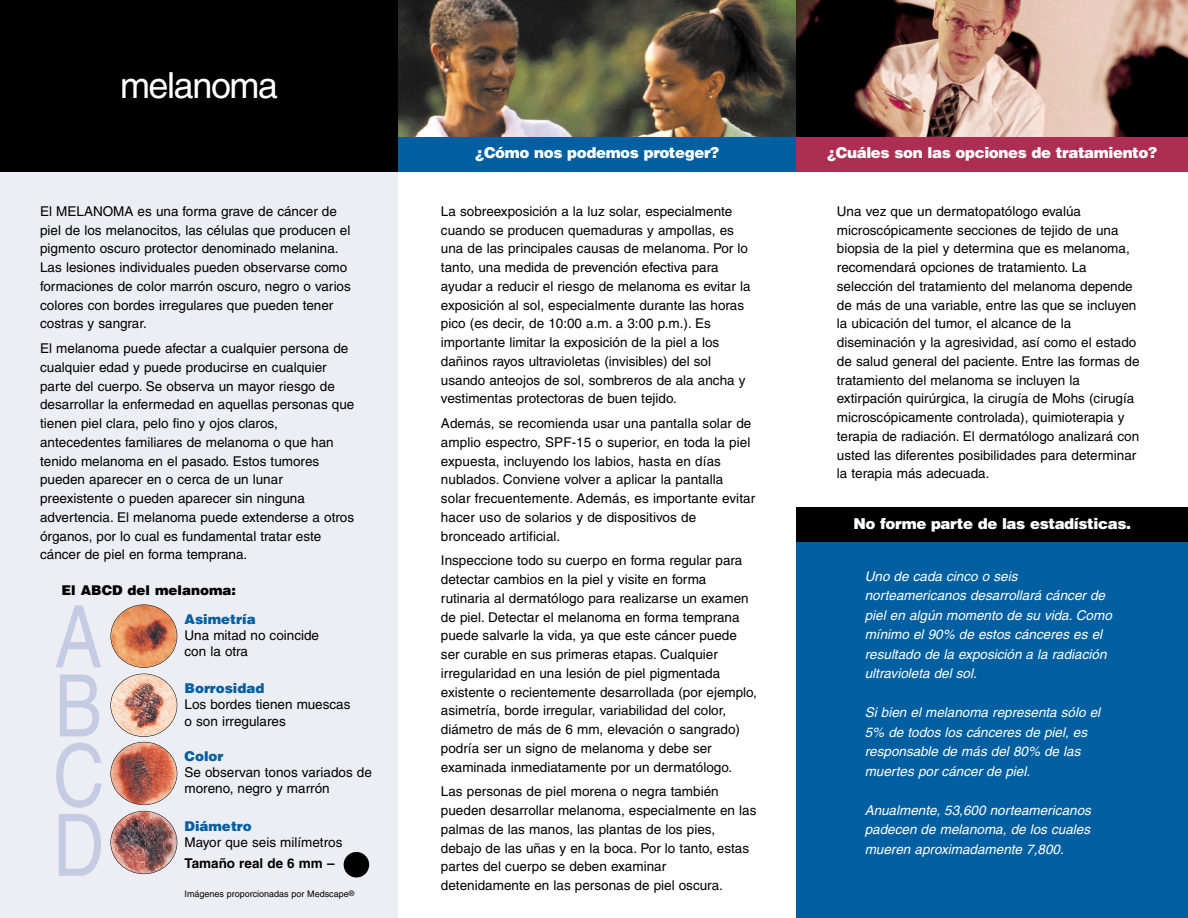
<style>
.page{position:relative;width:1188px;height:918px;background:#fff}
.page>*{position:absolute;margin:0;border:0;box-sizing:border-box;transform-origin:0 0}
.t1{font:86.1px/69.4px "Helvetica";color:#c5cbe2;text-align:justify;scale:.83 1}
.t2{font:36px "Helvetica";letter-spacing:-.04em;color:#fff}
.t3{font:900 15px "Helvetica";letter-spacing:-.025em;color:#fff}
.t4{font:13.5px/18.8px "Helvetica";color:#000}
.t5{font:italic 13.5px/19.5px "Helvetica";color:#fff}
.t6{font:900 13.5px "Helvetica";color:#005fa0}
.t7{font:900 13.5px "Helvetica";color:#000}
.t8{font:700 13.5px "Helvetica";color:#000}
.t9{font:9px "Helvetica";color:#000}
.s1{font-size:7.5px}
</style>
<div class="page">
<img style="left:398px;top:0;width:790px;height:137px">
<div style="left:398px;top:137px;width:399px;height:35px;background:#005fa0"></div>
<div style="left:0;top:170px;width:398px;height:748px;background:#ededf4"></div>
<div style="left:796px;top:137px;width:392px;height:35px;background:#ac2f53"></div>
<div style="left:796px;top:542px;width:392px;height:376px;background:#005fa0"></div>
<div style="left:796px;top:508px;width:392px;height:34px;background:#000"></div>
<img style="left:111px;top:605px;width:66px;height:63px;border-radius:50%">
<div style="left:110px;top:604px;width:67px;height:64px;border:1px solid #000;border-radius:50%"></div>
<img style="left:111px;top:674px;width:66px;height:63px;border-radius:50%">
<div style="left:110px;top:674px;width:67px;height:63px;border:1px solid #000;border-radius:50%"></div>
<img style="left:111px;top:742px;width:66px;height:63px;border-radius:50%">
<div style="left:110px;top:742px;width:67px;height:63px;border:1px solid #000;border-radius:50%"></div>
<img style="left:111px;top:811px;width:66px;height:63px;border-radius:50%">
<div style="left:110px;top:811px;width:67px;height:63px;border:1px solid #000;border-radius:50%"></div>
<div style="left:344px;top:852px;width:25px;height:25px;background:#000;border-radius:50%"></div>
<div style="left:0;top:0;width:398px;height:172px;background:#000"></div>
<h2 class="t2" style="left:120px;top:72px;width:160px">melanoma</h2>
<p class="t4" style="left:40px;top:203px;width:312px">El MELANOMA es una forma grave de cáncer de piel de los melanocitos, las células que producen el pigmento oscuro protector denominado melanina.<br>Las lesiones individuales pueden observarse como formaciones de color marrón oscuro, negro o varios colores con bordes irregulares que pueden tener costras y sangrar.</p>
<p class="t4" style="left:40px;top:340px;width:316px">El melanoma puede afectar a cualquier persona de cualquier edad y puede producirse en cualquier parte del cuerpo. Se observa un mayor riesgo de desarrollar la enfermedad en aquellas personas que tienen piel clara, pelo fino y ojos claros, antecedentes familiares de melanoma o que han tenido melanoma en el pasado. Estos tumores pueden aparecer en o cerca de un lunar preexistente o pueden aparecer sin ninguna advertencia. El melanoma puede extenderse a otros órganos, por lo cual es fundamental tratar este cáncer de piel en forma temprana.</p>
<p class="t7" style="left:61px;top:585px;width:176px">El ABCD del melanoma:</p>
<p class="t6" style="left:185px;top:614px;width:73px">Asimetría</p>
<p class="t4" style="left:185px;top:629px;width:136px;line-height:16.2px">Una mitad no coincide con la otra</p>
<p class="t6" style="left:185px;top:684px;width:82px">Borrosidad</p>
<p class="t4" style="left:185px;top:698px;width:168px;line-height:16.2px">Los bordes tienen muescas o son irregulares</p>
<p class="t6" style="left:185px;top:751px;width:40px">Color</p>
<p class="t4" style="left:185px;top:766px;width:189px;line-height:16.2px">Se observan tonos variados de moreno, negro y marrón</p>
<p class="t6" style="left:185px;top:821px;width:69px">Diámetro</p>
<p class="t4" style="left:185px;top:834px;width:159px">Mayor que seis milímetros</p>
<p class="t8" style="left:185px;top:859px;width:152px">Tamaño real de 6 mm –</p>
<p class="t9" style="left:184px;top:891px;width:171px">Imágenes proporcionadas por Medscape<span class="s1">®</span></p>
<h1 class="t1" style="left:53px;top:611px;width:63px">A B C D</h1>
<p class="t3" style="left:475px;top:148px;width:246px">¿Cómo nos podemos proteger?</p>
<p class="t3" style="left:827px;top:148px;width:332px">¿Cuáles son las opciones de tratamiento?</p>
<p class="t4" style="left:441px;top:203px;width:311px">La sobreexposición a la luz solar, especialmente cuando se producen quemaduras y ampollas, es una de las principales causas de melanoma. Por lo tanto, una medida de prevención efectiva para ayudar a reducir el riesgo de melanoma es evitar la exposición al sol, especialmente durante las horas pico (es decir, de 10:00 a.m. a 3:00 p.m.). Es importante limitar la exposición de la piel a los dañinos rayos ultravioletas (invisibles) del sol usando anteojos de sol, sombreros de ala ancha y vestimentas protectoras de buen tejido.</p>
<p class="t4" style="left:441px;top:415px;width:316px">Además, se recomienda usar una pantalla solar de amplio espectro, SPF-15 o superior, en toda la piel expuesta, incluyendo los labios, hasta en días nublados. Conviene volver a aplicar la pantalla solar frecuentemente. Además, es importante evitar hacer uso de solarios y de dispositivos de bronceado artificial.</p>
<p class="t4" style="left:441px;top:553px;width:318px">Inspeccione todo su cuerpo en forma regular para detectar cambios en la piel y visite en forma rutinaria al dermatólogo para realizarse un examen de piel. Detectar el melanoma en forma temprana puede salvarle la vida, ya que este cáncer puede ser curable en sus primeras etapas. Cualquier irregularidad en una lesión de piel pigmentada existente o recientemente desarrollada (por ejemplo, asimetría, borde irregular, variabilidad del color, diámetro de más de 6 mm, elevación o sangrado) podría ser un signo de melanoma y debe ser examinada inmediatamente por un dermatólogo.</p>
<p class="t4" style="left:441px;top:784px;width:317px">Las personas de piel morena o negra también pueden desarrollar melanoma, especialmente en las palmas de las manos, las plantas de los pies, debajo de las uñas y en la boca. Por lo tanto, estas partes del cuerpo se deben examinar detenidamente en las personas de piel oscura.</p>
<p class="t4" style="left:837px;top:203px;width:304px">Una vez que un dermatopatólogo evalúa microscópicamente secciones de tejido de una biopsia de la piel y determina que es melanoma, recomendará opciones de tratamiento. La selección del tratamiento del melanoma depende de más de una variable, entre las que se incluyen la ubicación del tumor, el alcance de la diseminación y la agresividad, así como el estado de salud general del paciente. Entre las formas de tratamiento del melanoma se incluyen la extirpación quirúrgica, la cirugía de Mohs (cirugía microscópicamente controlada), quimioterapia y terapia de radiación. El dermatólogo analizará con usted las diferentes posibilidades para determinar la terapia más adecuada.</p>
<p class="t3" style="left:853px;top:518px;width:279px">No forme parte de las estadísticas.</p>
<p class="t5" style="left:865px;top:568px;width:249px">Uno de cada cinco o seis norteamericanos desarrollará cáncer de piel en algún momento de su vida. Como mínimo el 90% de estos cánceres es el resultado de la exposición a la radiación ultravioleta del sol.</p>
<p class="t5" style="left:865px;top:704px;width:237px">Si bien el melanoma representa sólo el<br>5% de todos los cánceres de piel, es responsable de más del 80% de las muertes por cáncer de piel.</p>
<p class="t5" style="left:865px;top:802px;width:228px;text-align:justify">Anualmente, 53,600 norteamericanos padecen de melanoma, de los cuales mueren aproximadamente 7,800.</p>
</div>
